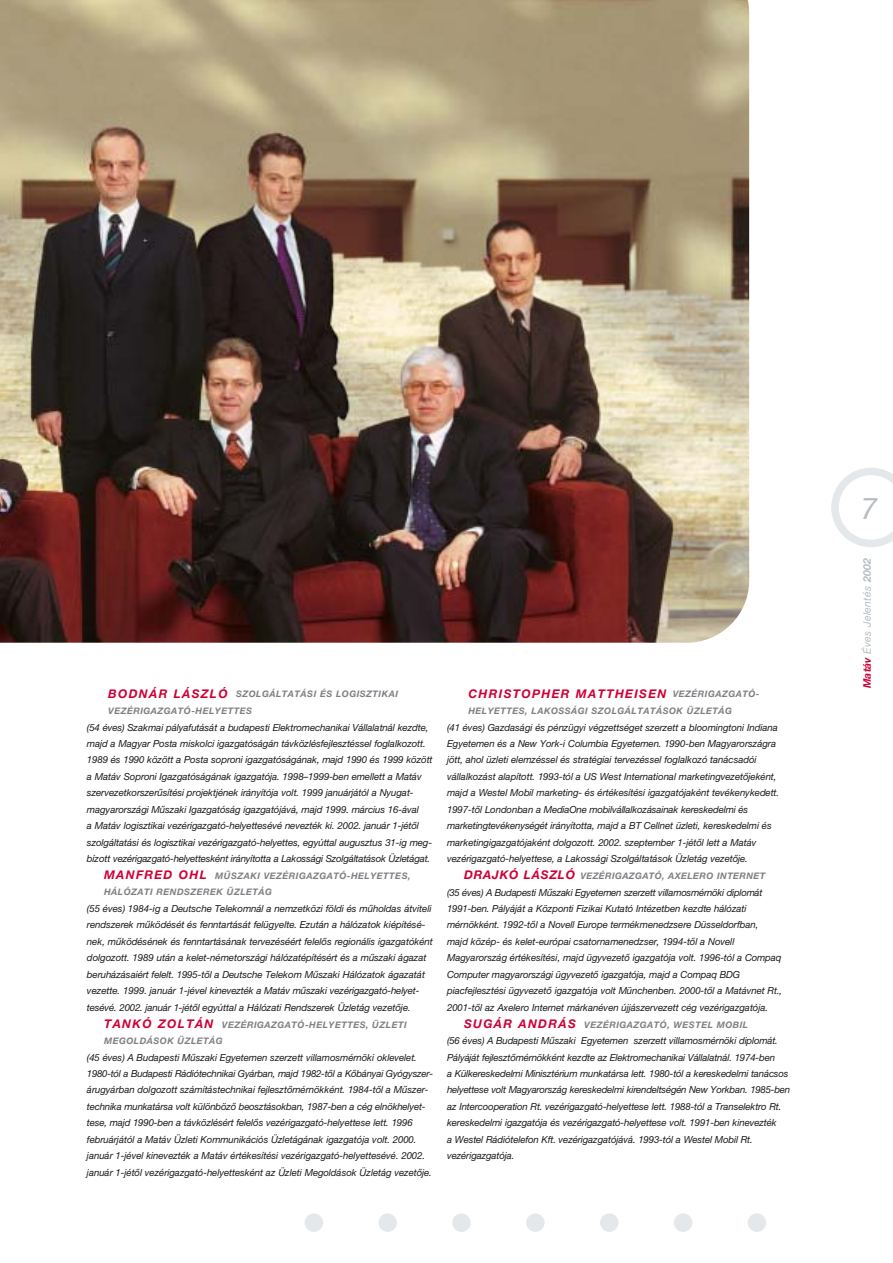
<style>
.page{position:relative;width:893px;height:1263px;background:#fff}
.page>*{position:absolute;margin:0;border:0;box-sizing:border-box;transform-origin:0 0}
.t1{font:italic 30px "Helvetica Neue H";color:#b6bdc2}
.t2{font:italic 700 12px "Helvetica Neue H";letter-spacing:.11em;color:#cf0035}
.t3{font:italic 10.5px "Helvetica Neue H";letter-spacing:.03em;color:#b6bdc2}
.t4{font:italic 9.75px/16.5px "Helvetica Neue H";letter-spacing:-.015em;color:#1b1b1f}
.t5{font:italic 700 9px/16.5px "Helvetica Neue H";letter-spacing:.055em;color:#807f84}
.s1{font-size:12px;color:#cf0035}
.s2{font-size:9px;color:#807f84}
.s3{font-weight:700;color:#cf0035}
.s4{font-weight:700}
</style>
<div class="page">
<img style="left:0;top:0;width:749px;height:643px">
<div style="left:304px;top:1213px;width:19px;height:19px;background:#e4e8ea;border-radius:50%"></div>
<div style="left:378px;top:1213px;width:19px;height:19px;background:#e4e8ea;border-radius:50%"></div>
<div style="left:452px;top:1213px;width:18px;height:19px;background:#e4e8ea;border-radius:50%"></div>
<div style="left:526px;top:1213px;width:18px;height:19px;background:#e4e8ea;border-radius:50%"></div>
<div style="left:600px;top:1213px;width:18px;height:19px;background:#e4e8ea;border-radius:50%"></div>
<div style="left:674px;top:1213px;width:18px;height:19px;background:#e4e8ea;border-radius:50%"></div>
<div style="left:747px;top:1213px;width:19px;height:19px;background:#e4e8ea;border-radius:50%"></div>
<svg style="left:831px;top:468px;width:61px;height:79px"></svg>
<p class="t5" style="left:108px;top:687px;width:291px"><span class="s1">BODNÁR LÁSZLÓ</span> SZOLGÁLTATÁSI ÉS LOGISZTIKAI<br>VEZÉRIGAZGATÓ-HELYETTES</p>
<p class="t4" style="left:87px;top:720px;width:347px">(54 éves) Szakmai pályafutását a budapesti Elektromechanikai Vállalatnál kezdte, majd a Magyar Posta miskolci igazgatóságán távközlésfejlesztéssel foglalkozott.<br>1989 és 1990 között a Posta soproni igazgatóságának, majd 1990 és 1999 között a Matáv Soproni Igazgatóságának igazgatója. 1998–1999-ben emellett a Matáv szervezetkorszerûsítési projektjének irányítója volt. 1999 januárjától a Nyugat&shy;magyarországi Mûszaki Igazgatóság igazgatójává, majd 1999. március 16-ával<br>a Matáv logisztikai vezérigazgató-helyettesévé nevezték ki. 2002. január 1-jétôl szolgáltatási és logisztikai vezérigazgató-helyettes, egyúttal augusztus 31-ig meg&shy;bízott vezérigazgató-helyettesként irányította a Lakossági Szolgáltatások Üzletágat.</p>
<p class="t5" style="left:104px;top:869px;width:308px"><span class="s1">MANFRED OHL</span> MÛSZAKI VEZÉRIGAZGATÓ-HELYETTES,<br>HÁLÓZATI RENDSZEREK ÜZLETÁG</p>
<p class="t4" style="left:87px;top:901px;width:347px">(55 éves) 1984-ig a Deutsche Telekomnál a nemzetközi földi és mûholdas átviteli rendszerek mûködését és fenntartását felügyelte. Ezután a hálózatok kiépítésé&shy;nek, mûködésének és fenntartásának tervezéséért felelôs regionális igazgatóként dolgozott. 1989 után a kelet-németországi hálózatépítésért és a mûszaki ágazat beruházásaiért felelt. 1995-tôl a Deutsche Telekom Mûszaki Hálózatok ágazatát vezette. 1999. január 1-jével kinevezték a Matáv mûszaki vezérigazgató-helyet&shy;tesévé. 2002. január 1-jétôl egyúttal a Hálózati Rendszerek Üzletág vezetôje.</p>
<p class="t5" style="left:104px;top:1017px;width:304px"><span class="s1">TANKÓ ZOLTÁN</span> VEZÉRIGAZGATÓ-HELYETTES, ÜZLETI<br>MEGOLDÁSOK ÜZLETÁG</p>
<p class="t4" style="left:87px;top:1050px;width:348px">(45 éves) A Budapesti Mûszaki Egyetemen szerzett villamosmérnöki oklevelet.<br>1980-tól a Budapesti Rádiótechnikai Gyárban, majd 1982-tôl a Kôbányai Gyógyszer&shy;árugyárban dolgozott számítástechnikai fejlesztômérnökként. 1984-tôl a Mûszer&shy;technika munkatársa volt különbözô beosztásokban, 1987-ben a cég elnökhelyet&shy;tese, majd 1990-ben a távközlésért felelôs vezérigazgató-helyettese lett. 1996 februárjától a Matáv Üzleti Kommunikációs Üzletágának igazgatója volt. 2000. január 1-jével kinevezték a Matáv értékesítési vezérigazgató-helyettesévé. 2002. január 1-jétôl vezérigazgató-helyettesként az Üzleti Megoldások Üzletág vezetôje.</p>
<p class="t2" style="left:468px;top:689px;width:293px">CHRISTOPHER MATTHEISEN <span class="s2">VEZÉRIGAZGATÓ-</span></p>
<p class="t5" style="left:468px;top:704px;width:265px">HELYETTES, LAKOSSÁGI SZOLGÁLTATÁSOK ÜZLETÁG</p>
<p class="t4" style="left:447px;top:720px;width:333px">(41 éves) Gazdasági és pénzügyi végzettséget szerzett a bloomingtoni Indiana Egyetemen és a New York-i Columbia Egyetemen. 1990-ben Magyarországra jött, ahol üzleti elemzéssel és stratégiai tervezéssel foglalkozó tanácsadói vállalkozást alapított. 1993-tól a US West International marketingvezetôjeként, majd a Westel Mobil marketing- és értékesítési igazgatójaként tevékenykedett.<br>1997-tôl Londonban a MediaOne mobilvállalkozásainak kereskedelmi és marketingtevékenységét irányította, majd a BT Cellnet üzleti, kereskedelmi és marketingigazgatójaként dolgozott. 2002. szeptember 1-jétôl lett a Matáv vezérigazgató-helyettese, a Lakossági Szolgáltatások Üzletág vezetôje.</p>
<p class="t5" style="left:464px;top:869px;width:302px"><span class="s1">DRAJKÓ LÁSZLÓ</span> VEZÉRIGAZGATÓ, AXELERO INTERNET</p>
<p class="t4" style="left:447px;top:885px;width:337px">(35 éves) A Budapesti Mûszaki Egyetemen szerzett villamosmérnöki diplomát 1991-ben. Pályáját a Központi Fizikai Kutató Intézetben kezdte hálózati mérnökként. 1992-tôl a Novell Europe termékmenedzsere Düsseldorfban,<br>majd közép- és kelet-európai csatornamenedzser, 1994-tôl a Novell Magyarország értékesítési, majd ügyvezetô igazgatója volt. 1996-tól a Compaq Computer magyarországi ügyvezetô igazgatója, majd a Compaq BDG piacfejlesztési ügyvezetô igazgatója volt Münchenben. 2000-tôl a Matávnet Rt., 2001-tôl az Axelero Internet márkanéven újjászervezett cég vezérigazgatója.</p>
<p class="t5" style="left:464px;top:1017px;width:285px"><span class="s1">SUGÁR ANDRÁS</span> VEZÉRIGAZGATÓ, WESTEL MOBIL</p>
<p class="t4" style="left:447px;top:1033px;width:344px">(56 éves) A Budapesti Mûszaki Egyetemen szerzett villamosmérnöki diplomát.<br>Pályáját fejlesztômérnökként kezdte az Elektromechanikai Vállalatnál. 1974-ben<br>a Külkereskedelmi Minisztérium munkatársa lett. 1980-tól a kereskedelmi tanácsos helyettese volt Magyarország kereskedelmi kirendeltségén New Yorkban. 1985-ben az Intercooperation Rt. vezérigazgató-helyettese lett. 1988-tól a Transelektro Rt. kereskedelmi igazgatója és vezérigazgató-helyettese volt. 1991-ben kinevezték<br>a Westel Rádiótelefon Kft. vezérigazgatójává. 1993-tól a Westel Mobil Rt. vezérigazgatója.</p>
<h1 class="t1" style="left:860px;top:498px;width:18px">7</h1>
<p class="t3" style="left:863px;top:688px;width:132px;rotate:-90deg"><span class="s3">Matáv</span> Éves Jelentés <span class="s4">2002</span></p>
</div>
